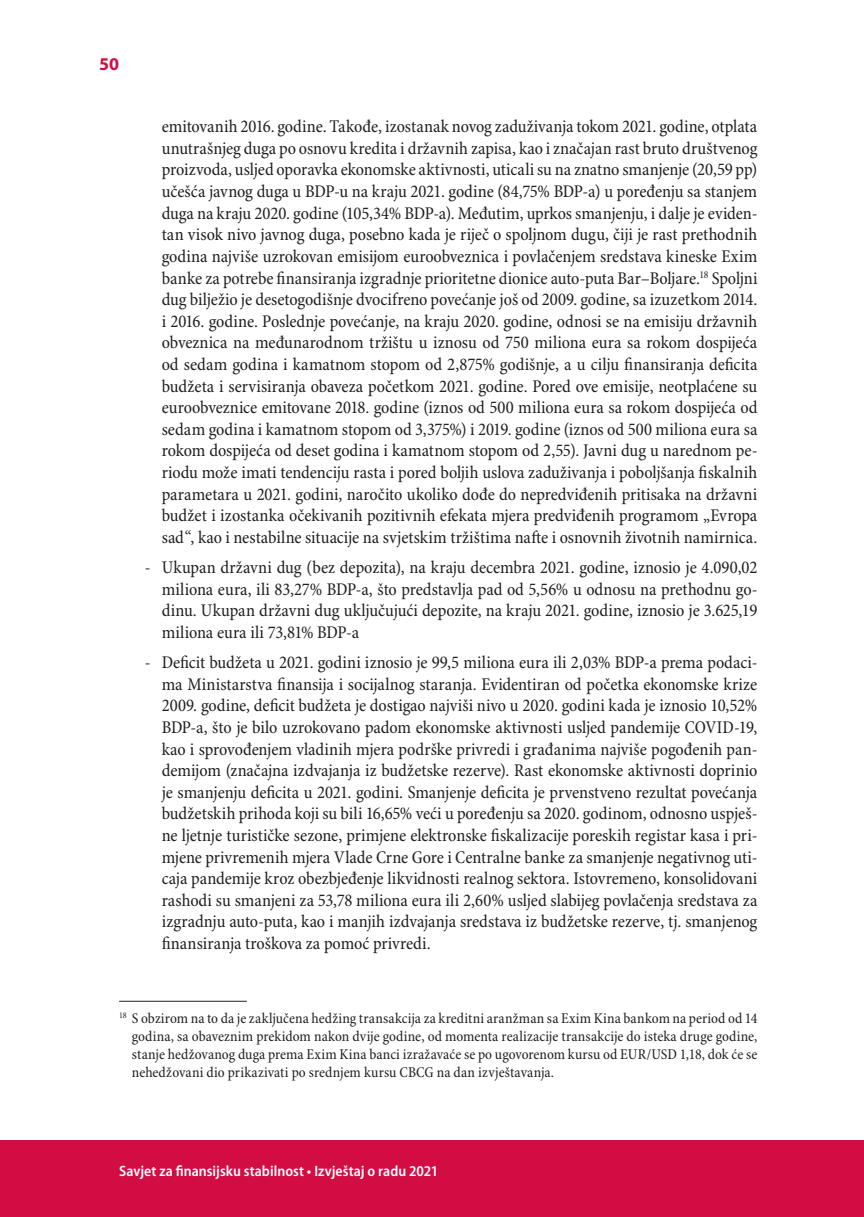
<style>
.page{position:relative;width:864px;height:1217px;background:#fff}
.page>*{position:absolute;margin:0;border:0;box-sizing:border-box;transform-origin:0 0}
.t1{font:condensed 18px/21.6px "Minion Pro";letter-spacing:-.005em;color:#231f20;text-align:justify}
.t2{font:700 18px "Myriad Pro";color:#d20d44}
.t3{font:condensed 15px/18px "Minion Pro";letter-spacing:.005em;color:#231f20;text-align:justify}
.t4{font:600 semi-condensed 15px "Myriad Pro";color:#fff}
</style>
<div class="page">
<div style="left:0;top:1140px;width:863px;height:76px;background:#d20d44"></div>
<hr style="left:119px;top:1000px;width:128px;height:1px;background:#231f20">
<p class="t2" style="left:99px;top:52px;width:21px">50</p>
<p class="t1" style="left:162px;top:116px;width:597px">emitovanih 2016. godine. Takođe, izostanak novog zaduživanja tokom 2021. godine, otplata unutrašnjeg duga po osnovu kredita i državnih zapisa, kao i značajan rast bruto društvenog proizvoda, usljed oporavka ekonomske aktivnosti, uticali su na znatno smanjenje (20,59 pp) učešća javnog duga u BDP-u na kraju 2021. godine (84,75% BDP-a) u poređenju sa stanjem duga na kraju 2020. godine (105,34% BDP-a). Međutim, uprkos smanjenju, i dalje je eviden&shy;tan visok nivo javnog duga, posebno kada je riječ o spoljnom dugu, čiji je rast prethodnih godina najviše uzrokovan emisijom euroobveznica i povlačenjem sredstava kineske Exim banke za potrebe finansiranja izgradnje prioritetne dionice auto-puta Bar–Boljare.<sup>18</sup> Spoljni dug bilježio je desetogodišnje dvocifreno povećanje još od 2009. godine, sa izuzetkom 2014. i 2016. godine. Poslednje povećanje, na kraju 2020. godine, odnosi se na emisiju državnih obveznica na međunarodnom tržištu u iznosu od 750 miliona eura sa rokom dospijeća od sedam godina i kamatnom stopom od 2,875% godišnje, a u cilju finansiranja deficita budžeta i servisiranja obaveza početkom 2021. godine. Pored ove emisije, neotplaćene su euroobveznice emitovane 2018. godine (iznos od 500 miliona eura sa rokom dospijeća od sedam godina i kamatnom stopom od 3,375%) i 2019. godine (iznos od 500 miliona eura sa rokom dospijeća od deset godina i kamatnom stopom od 2,55). Javni dug u narednom pe&shy;riodu može imati tendenciju rasta i pored boljih uslova zaduživanja i poboljšanja fiskalnih parametara u 2021. godini, naročito ukoliko dođe do nepredviđenih pritisaka na državni budžet i izostanka očekivanih pozitivnih efekata mjera predviđenih programom „Evropa sad“, kao i nestabilne situacije na svjetskim tržištima nafte i osnovnih životnih namirnica.</p>
<p class="t1" style="left:162px;top:557px;width:597px;text-indent:-17px">- Ukupan državni dug (bez depozita), na kraju decembra 2021. godine, iznosio je 4.090,02 miliona eura, ili 83,27% BDP-a, što predstavlja pad od 5,56% u odnosu na prethodnu go&shy;dinu. Ukupan državni dug uključujući depozite, na kraju 2021. godine, iznosio je 3.625,19 miliona eura ili 73,81% BDP-a</p>
<p class="t1" style="left:162px;top:652px;width:597px;text-indent:-17px">- Deficit budžeta u 2021. godini iznosio je 99,5 miliona eura ili 2,03% BDP-a prema podaci&shy;ma Ministarstva finansija i socijalnog staranja. Evidentiran od početka ekonomske krize 2009. godine, deficit budžeta je dostigao najviši nivo u 2020. godini kada je iznosio 10,52% BDP-a, što je bilo uzrokovano padom ekonomske aktivnosti usljed pandemije COVID-19, kao i sprovođenjem vladinih mjera podrške privredi i građanima najviše pogođenih pan&shy;demijom (značajna izdvajanja iz budžetske rezerve). Rast ekonomske aktivnosti doprinio je smanjenju deficita u 2021. godini. Smanjenje deficita je prvenstveno rezultat povećanja budžetskih prihoda koji su bili 16,65% veći u poređenju sa 2020. godinom, odnosno uspješ&shy;ne ljetnje turističke sezone, primjene elektronske fiskalizacije poreskih registar kasa i pri&shy;mjene privremenih mjera Vlade Crne Gore i Centralne banke za smanjenje negativnog uti&shy;caja pandemije kroz obezbjeđenje likvidnosti realnog sektora. Istovremeno, konsolidovani rashodi su smanjeni za 53,78 miliona eura ili 2,60% usljed slabijeg povlačenja sredstava za izgradnju auto-puta, kao i manjih izdvajanja sredstava iz budžetske rezerve, tj. smanjenog finansiranja troškova za pomoć privredi.</p>
<p class="t3" style="left:132px;top:1009px;width:626px;text-indent:-13px"><sup>18</sup> S obzirom na to da je zaključena hedžing transakcija za kreditni aranžman sa Exim Kina bankom na period od 14 godina, sa obaveznim prekidom nakon dvije godine, od momenta realizacije transakcije do isteka druge godine, stanje hedžovanog duga prema Exim Kina banci izražavaće se po ugovorenom kursu od EUR/USD 1,18, dok će se nehedžovani dio prikazivati po srednjem kursu CBCG na dan izvještavanja.</p>
<p class="t4" style="left:119px;top:1161px;width:320px">Savjet za finansijsku stabilnost • Izvještaj o radu 2021</p>
</div>
